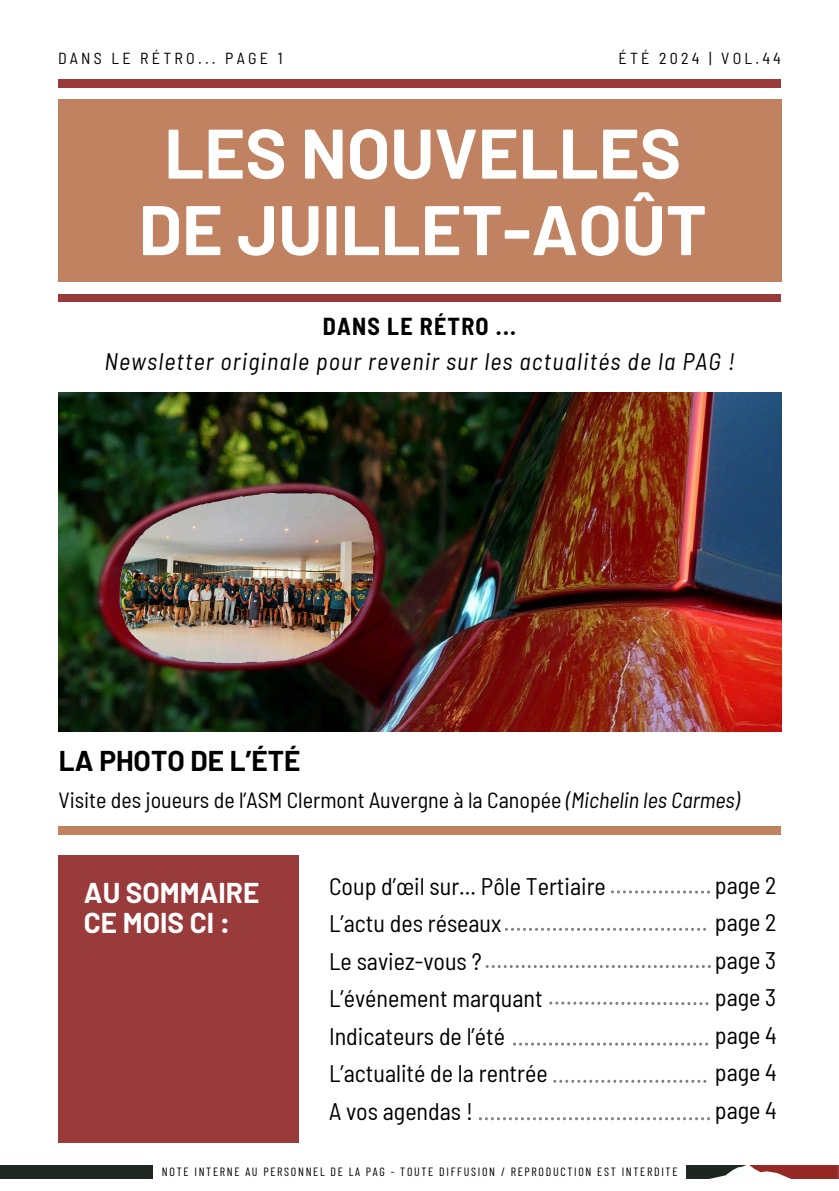
<style>
.page{position:relative;width:839px;height:1191px;background:#fff}
.page>*{position:absolute;margin:0;border:0;box-sizing:border-box;transform-origin:0 0}
.t1{font:700 70px/76.4px "Barlow";color:#fff;text-align:center}
.t2{font:700 28px/30px "Barlow";color:#fff}
.t3{font:700 28px "Barlow";color:#000}
.t4{font:semi-condensed 24px/37.6px "Barlow";color:#000}
.t5{font:italic semi-condensed 24px "Barlow";letter-spacing:.05em;color:#000}
.t6{font:700 semi-condensed 24px "Barlow";letter-spacing:.05em;color:#000}
.t7{font:semi-condensed 22px "Barlow";color:#000}
.t8{font:semi-condensed 16px "Barlow";letter-spacing:.2em;color:#000}
.t9{font:12px "Barlow Condensed";letter-spacing:.14em;color:#000}
.s1{font-style:italic}
</style>
<div class="page">
<div style="left:58px;top:99px;width:723px;height:183px;background:#c08261"></div>
<div style="left:58px;top:80px;width:723px;height:7px;background:#9a3b3b"></div>
<div style="left:58px;top:294px;width:723px;height:8px;background:#9a3b3b"></div>
<div style="left:58px;top:827px;width:723px;height:7px;background:#c08261"></div>
<div style="left:791px;top:1165px;width:47px;height:14px;background:#952825"></div>
<img style="left:686px;top:1165px;width:105px;height:14px">
<div style="left:0;top:1165px;width:153px;height:14px;background:#212721"></div>
<div style="left:58px;top:855px;width:241px;height:287px;background:#9a3b3b"></div>
<img style="left:58px;top:393px;width:723px;height:339px">
<svg style="left:611px;top:890px;width:99px;height:4px"></svg>
<svg style="left:505px;top:928px;width:201px;height:3px"></svg>
<svg style="left:549px;top:1002px;width:159px;height:3px"></svg>
<svg style="left:513px;top:1043px;width:195px;height:3px"></svg>
<svg style="left:553px;top:1080px;width:153px;height:3px"></svg>
<svg style="left:485px;top:965px;width:225px;height:3px"></svg>
<svg style="left:479px;top:1117px;width:231px;height:3px"></svg>
<h3 class="t8" style="left:58px;top:48px;width:226px">DANS LE RÉTRO... PAGE 1</h3>
<p class="t8" style="left:618px;top:48px;width:164px">ÉTÉ 2024 | VOL.44</p>
<p class="t1" style="left:139px;top:112px;width:569px">LES NOUVELLES<br>DE JUILLET-AOÛT</p>
<p class="t6" style="left:323px;top:311px;width:195px">DANS LE RÉTRO ...</p>
<p class="t5" style="left:104px;top:346px;width:631px">Newsletter originale pour revenir sur les actualités de la PAG !</p>
<p class="t3" style="left:59px;top:743px;width:243px">LA PHOTO DE L’ÉTÉ</p>
<p class="t7" style="left:58px;top:786px;width:682px">Visite des joueurs de l’ASM Clermont Auvergne à la Canopée <span class="s1">(Michelin les Carmes)</span></p>
<h2 class="t2" style="left:84px;top:877px;width:177px">AU SOMMAIRE<br>CE MOIS CI :</h2>
<h1 class="t4" style="left:329px;top:867px;width:278px">Coup d’œil sur... Pôle Tertiaire<br>L’actu des réseaux<br>Le saviez-vous ?<br>L’événement marquant<br>Indicateurs de l’été<br>L’actualité de la rentrée<br>A vos agendas !</h1>
<h2 class="t9" style="left:162px;top:1164px;width:517px">NOTE INTERNE AU PERSONNEL DE LA PAG - TOUTE DIFFUSION / REPRODUCTION EST INTERDITE</h2>
<h3 class="t4" style="left:715px;top:865px;width:63px;text-align:justify">page 2 page 2 page 3 page 3 page 4 page 4 page 4</h3>
</div>
